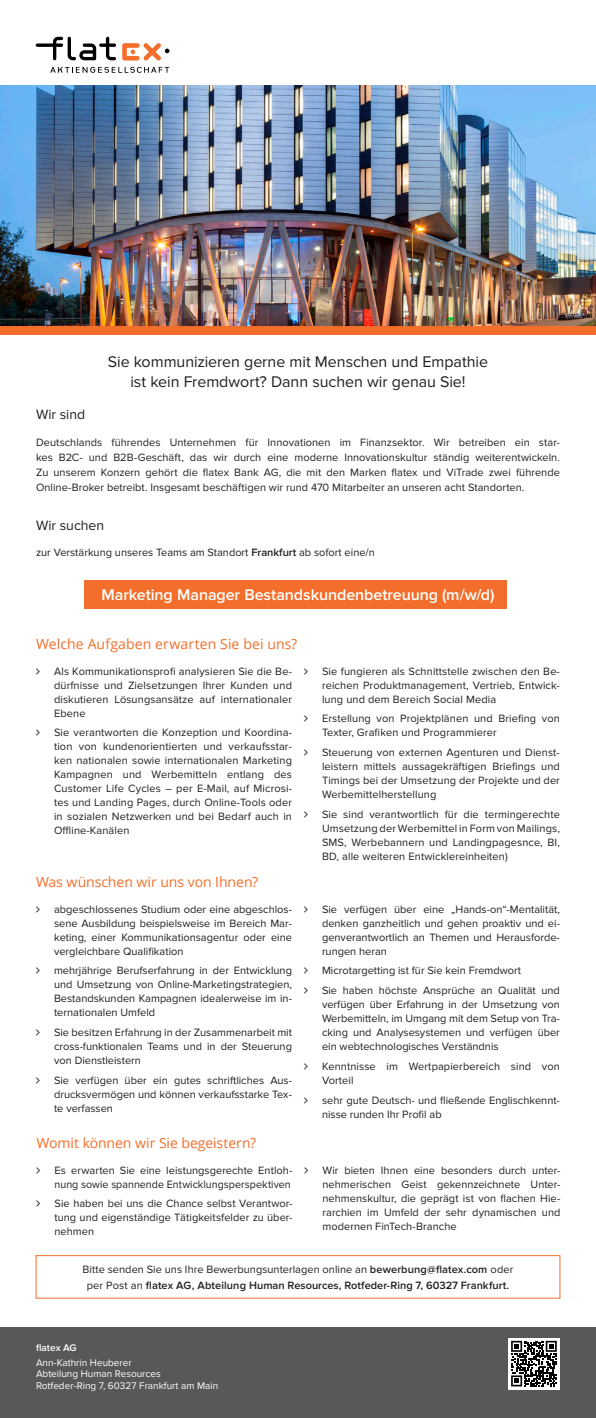
<style>
.page{position:relative;width:596px;height:1418px;background:#fff}
.page>*{position:absolute;margin:0;border:0;box-sizing:border-box;transform-origin:0 0}
.t1{font:16px/20px "Proxima Nova";letter-spacing:-.005em;color:#231f20;text-align:center}
.t2{font:600 16px "Proxima Nova";letter-spacing:-.005em;color:#fff}
.t3{font:14px "Open Sans";letter-spacing:-.005em;color:#f36e2a}
.t4{font:14px "Proxima Nova";letter-spacing:-.005em;color:#231f20}
.t5{font:11px/14px "Proxima Nova";color:#231f20;text-align:justify}
.t6{font:600 11px/16px "Proxima Nova";color:#231f20;text-align:center}
.t7{font:10px/11.8px "Proxima Nova";color:#fff}
.t8{font:600 10px "Proxima Nova";color:#fff}
.s1{font-weight:600}
.s2{font-weight:400}
</style>
<div class="page">
<div style="left:84px;top:580px;width:423px;height:28px;background:#f36e2a"></div>
<div style="left:36px;top:1255px;width:524px;height:43px;background:#fff;border:1px solid #f36e2a"></div>
<div style="left:0;top:1327px;width:595px;height:90px;background:#57585a"></div>
<img style="left:0;top:85px;width:595px;height:241px">
<div style="left:0;top:326px;width:595px;height:8px;background:#f36e2a"></div>
<div style="left:507px;top:1337px;width:52px;height:52px;background:#fff"></div>
<svg style="left:511px;top:1340px;width:45px;height:46px"></svg>
<svg style="left:50px;top:67px;width:119px;height:6px"></svg>
<svg style="left:36px;top:37px;width:80px;height:23px"></svg>
<svg style="left:122px;top:43px;width:47px;height:18px"></svg>
<h1 class="t1" style="left:108px;top:352px;width:381px">Sie kommunizieren gerne mit Menschen und Empathie ist kein Fremdwort? Dann suchen wir genau Sie!</h1>
<p class="t4" style="left:36px;top:407px;width:51px">Wir sind</p>
<p class="t5" style="left:36px;top:435px;width:525px;line-height:15px">Deutschlands führendes Unternehmen für Innovationen im Finanzsektor. Wir betreiben ein star&shy;kes B2C- und B2B-Geschäft, das wir durch eine moderne Innovationskultur ständig weiterentwickeln.<br>Zu unserem Konzern gehört die flatex Bank AG, die mit den Marken flatex und ViTrade zwei führende Online-Broker betreibt. Insgesamt beschäftigen wir rund 470 Mitarbeiter an unseren acht Standorten.</p>
<p class="t4" style="left:36px;top:517px;width:70px">Wir suchen</p>
<p class="t5" style="left:36px;top:545px;width:340px">zur Verstärkung unseres Teams am Standort <span class="s1">Frankfurt</span> ab sofort eine/n</p>
<h1 class="t2" style="left:101px;top:585px;width:394px">Marketing Manager Bestandskundenbetreuung (m/w/d)</h1>
<p class="t3" style="left:36px;top:634px;width:262px">Welche Aufgaben erwarten Sie bei uns?</p>
<p class="t5" style="left:54px;top:664px;width:239px">Als Kommunikationsprofi analysieren Sie die Be&shy;dürfnisse und Zielsetzungen Ihrer Kunden und diskutieren Lösungsansätze auf internationaler Ebene</p>
<p class="t5" style="left:54px;top:725px;width:239px">Sie verantworten die Konzeption und Koordina&shy;tion von kundenorientierten und verkaufsstar&shy;ken nationalen sowie internationalen Marketing Kampagnen und Werbemitteln entlang des Customer Life Cycles – per E-Mail, auf Microsi&shy;tes und Landing Pages, durch Online-Tools oder in sozialen Netzwerken und bei Bedarf auch in Offline-Kanälen</p>
<p class="t3" style="left:36px;top:872px;width:223px">Was wünschen wir uns von Ihnen?</p>
<p class="t5" style="left:54px;top:902px;width:239px">abgeschlossenes Studium oder eine abgeschlos&shy;sene Ausbildung beispielsweise im Bereich Mar&shy;keting, einer Kommunikationsagentur oder eine vergleichbare Qualifikation</p>
<p class="t5" style="left:54px;top:963px;width:239px">mehrjährige Berufserfahrung in der Entwicklung und Umsetzung von Online-Marketingstrategien, Bestandskunden Kampagnen idealerweise im in&shy;ternationalen Umfeld</p>
<p class="t5" style="left:54px;top:1025px;width:239px">Sie besitzen Erfahrung in der Zusammenarbeit mit cross-funktionalen Teams und in der Steuerung von Dienstleistern</p>
<p class="t5" style="left:54px;top:1073px;width:239px">Sie verfügen über ein gutes schriftliches Aus&shy;drucksvermögen und können verkaufsstarke Tex&shy;te verfassen</p>
<p class="t3" style="left:36px;top:1133px;width:221px">Womit können wir Sie begeistern?</p>
<p class="t5" style="left:54px;top:1163px;width:239px">Es erwarten Sie eine leistungsgerechte Entloh&shy;nung sowie spannende Entwicklungsperspektiven</p>
<p class="t5" style="left:54px;top:1196px;width:239px">Sie haben bei uns die Chance selbst Verantwor&shy;tung und eigenständige Tätigkeitsfelder zu über&shy;nehmen</p>
<p class="t5" style="left:322px;top:664px;width:239px">Sie fungieren als Schnittstelle zwischen den Be&shy;reichen Produktmanagement, Vertrieb, Entwick&shy;lung und dem Bereich Social Media</p>
<p class="t5" style="left:322px;top:711px;width:239px">Erstellung von Projektplänen und Briefing von<br>Texter, Grafiken und Programmierer</p>
<p class="t5" style="left:322px;top:745px;width:239px">Steuerung von externen Agenturen und Dienst&shy;leistern mittels aussagekräftigen Briefings und Timings bei der Umsetzung der Projekte und der Werbemittelherstellung</p>
<p class="t5" style="left:322px;top:807px;width:239px">Sie sind verantwortlich für die termingerechte Umsetzung der Werbemittel in Form von Mailings, SMS, Werbebannern und Landingpagesnce, BI, BD, alle weiteren Entwicklereinheiten)</p>
<p class="t5" style="left:322px;top:902px;width:239px">Sie verfügen über eine „Hands-on“-Mentalität, denken ganzheitlich und gehen proaktiv und ei&shy;genverantwortlich an Themen und Herausforde&shy;rungen heran</p>
<p class="t5" style="left:322px;top:961px;width:239px;line-height:19.7px">Microtargetting ist für Sie kein Fremdwort<br>Sie haben höchste Ansprüche an Qualität und</p>
<p class="t5" style="left:322px;top:997px;width:239px">verfügen über Erfahrung in der Umsetzung von Werbemitteln, im Umgang mit dem Setup von Tra&shy;cking und Analysesystemen und verfügen über ein webtechnologisches Verständnis</p>
<p class="t5" style="left:322px;top:1059px;width:239px">Kenntnisse im Wertpapierbereich sind von<br>Vorteil</p>
<p class="t5" style="left:322px;top:1093px;width:239px">sehr gute Deutsch- und fließende Englischkennt&shy;nisse runden Ihr Profil ab</p>
<p class="t5" style="left:322px;top:1163px;width:239px">Wir bieten Ihnen eine besonders durch unter&shy;nehmerischen Geist gekennzeichnete Unter&shy;nehmenskultur, die geprägt ist von flachen Hie&shy;rarchien im Umfeld der sehr dynamischen und modernen FinTech-Branche</p>
<p class="t6" style="left:82px;top:1261px;width:432px"><span class="s2">Bitte senden Sie uns Ihre Bewerbungsunterlagen online an</span> bewerbung@flatex.com <span class="s2">oder per Post an</span> flatex AG, Abteilung Human Resources, Rotfeder-Ring 7, 60327 Frankfurt.</p>
<p class="t8" style="left:36px;top:1341px;width:42px">flatex AG</p>
<p class="t7" style="left:36px;top:1356px;width:183px">Ann-Kathrin Heuberer<br>Abteilung Human Resources<br>Rotfeder-Ring 7, 60327 Frankfurt am Main</p>
</div>
